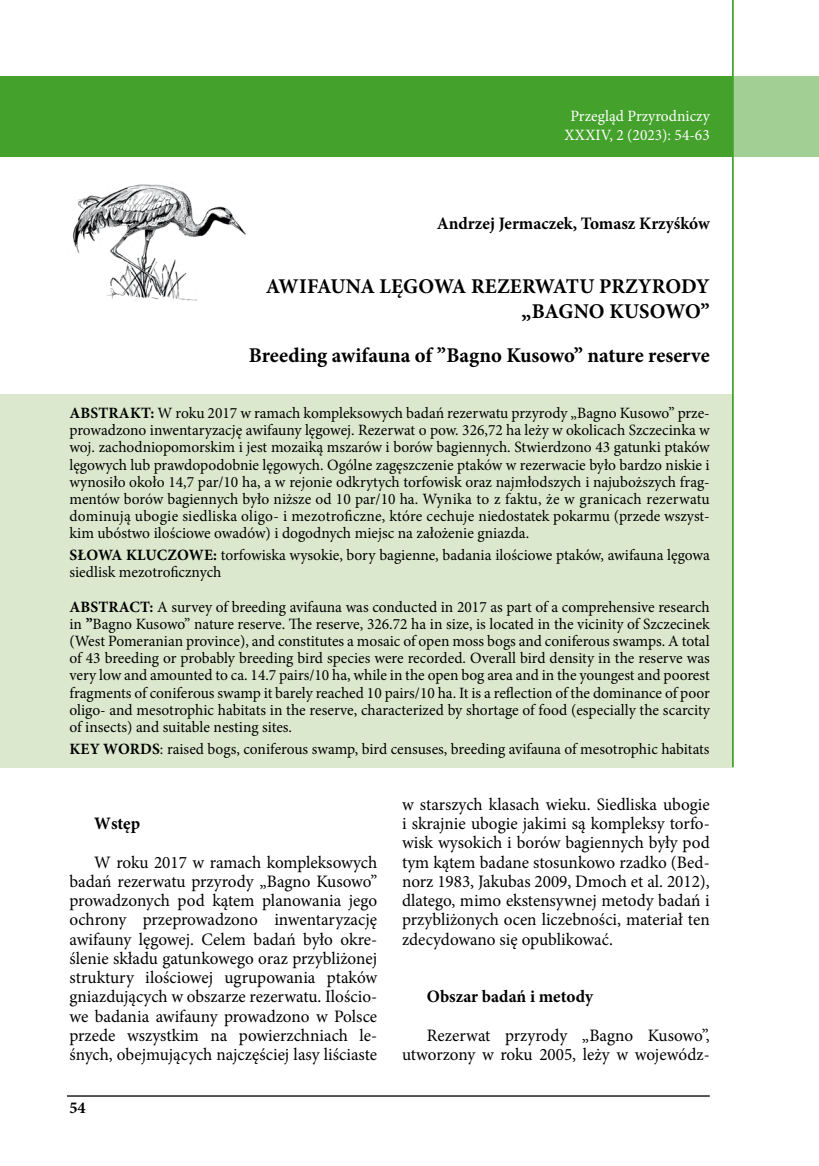
<style>
.page{position:relative;width:819px;height:1166px;background:#fff}
.page>*{position:absolute;margin:0;border:0;box-sizing:border-box;transform-origin:0 0}
.t1{font:700 21px/25.2px "Minion Pro";color:#000;text-align:right}
.t2{font:17.5px/19.2px "Minion Pro";color:#000;text-align:justify}
.t3{font:700 17.5px "Minion Pro";color:#000}
.t4{font:700 16.62px "Minion Pro";color:#000}
.t5{font:15.75px/17.2px "Minion Pro";color:#000;text-align:justify}
.t6{font:15.75px/18.9px "Minion Pro";color:#fff;text-align:center}
.s1{font-weight:700}
</style>
<div class="page">
<hr style="left:67px;top:1095px;width:642px;height:1px;background:#000">
<img style="left:72px;top:183px;width:174px;height:118px">
<div style="left:0;top:394px;width:733px;height:373px;background:#dbe8cd"></div>
<div style="left:0;top:77px;width:819px;height:80px;background:#44a12b"></div>
<div style="left:732px;top:0;width:87px;height:1166px;background:#fff"></div>
<hr style="left:732px;top:0;width:1px;height:767px;background:#44a12b">
<p class="t6" style="left:564px;top:106px;width:147px">Przegląd Przyrodniczy<br>XXXIV, 2 (2023): 54-63</p>
<p class="t3" style="left:437px;top:211px;width:274px">Andrzej Jermaczek, Tomasz Krzyśków</p>
<h1 class="t1" style="left:266px;top:273px;width:445px">AWIFAUNA LĘGOWA REZERWATU PRZYRODY „BAGNO KUSOWO”</h1>
<h1 class="t1" style="left:249px;top:343px;width:462px">Breeding awifauna of ”Bagno Kusowo” nature reserve</h1>
<p class="t5" style="left:69px;top:404px;width:641px"><span class="s1">ABSTRAKT:</span> W roku 2017 w ramach kompleksowych badań rezerwatu przyrody „Bagno Kusowo” prze&shy;prowadzono inwentaryzację awifauny lęgowej. Rezerwat o pow. 326,72 ha leży w okolicach Szczecinka w woj. zachodniopomorskim i jest mozaiką mszarów i borów bagiennych. Stwierdzono 43 gatunki ptaków lęgowych lub prawdopodobnie lęgowych. Ogólne zagęszczenie ptaków w rezerwacie było bardzo niskie i wynosiło około 14,7 par/10 ha, a w rejonie odkrytych torfowisk oraz najmłodszych i najuboższych frag&shy;mentów borów bagiennych było niższe od 10 par/10 ha. Wynika to z faktu, że w granicach rezerwatu dominują ubogie siedliska oligo- i mezotroficzne, które cechuje niedostatek pokarmu (przede wszyst&shy;kim ubóstwo ilościowe owadów) i dogodnych miejsc na założenie gniazda.</p>
<p class="t5" style="left:69px;top:547px;width:641px"><span class="s1">SŁOWA KLUCZOWE:</span> torfowiska wysokie, bory bagienne, badania ilościowe ptaków, awifauna lęgowa siedlisk mezotroficznych</p>
<p class="t5" style="left:69px;top:598px;width:642px"><span class="s1">ABSTRACT:</span> A survey of breeding avifauna was conducted in 2017 as part of a comprehensive research in <span class="s1">”</span>Bagno Kusowo” nature reserve. The reserve, 326.72 ha in size, is located in the vicinity of Szczecinek (West Pomeranian province), and constitutes a mosaic of open moss bogs and coniferous swamps. A total of 43 breeding or probably breeding bird species were recorded. Overall bird density in the reserve was very low and amounted to ca. 14.7 pairs/10 ha, while in the open bog area and in the youngest and poorest fragments of coniferous swamp it barely reached 10 pairs/10 ha. It is a reflection of the dominance of poor oligo- and mesotrophic habitats in the reserve, characterized by shortage of food (especially the scarcity of insects) and suitable nesting sites.</p>
<p class="t5" style="left:70px;top:740px;width:641px"><span class="s1">KEY WORDS</span>: raised bogs, coniferous swamp, bird censuses, breeding avifauna of mesotrophic habitats</p>
<p class="t3" style="left:94px;top:811px;width:47px">Wstęp</p>
<p class="t2" style="left:69px;top:852px;width:309px;text-indent:25px">W roku 2017 w ramach kompleksowych badań rezerwatu przyrody „Bagno Kusowo” prowadzonych pod kątem planowania jego ochrony przeprowadzono inwentaryzację awifauny lęgowej. Celem badań było okre&shy;ślenie składu gatunkowego oraz przybliżonej struktury ilościowej ugrupowania ptaków gniazdujących w obszarze rezerwatu. Ilościo&shy;we badania awifauny prowadzono w Polsce przede wszystkim na powierzchniach le&shy;śnych, obejmujących najczęściej lasy liściaste</p>
<p class="t4" style="left:69px;top:1096px;width:18px">54</p>
<p class="t2" style="left:402px;top:794px;width:309px">w starszych klasach wieku. Siedliska ubogie i skrajnie ubogie jakimi są kompleksy torfo&shy;wisk wysokich i borów bagiennych były pod tym kątem badane stosunkowo rzadko (Bed&shy;norz 1983, Jakubas 2009, Dmoch et al. 2012), dlatego, mimo ekstensywnej metody badań i przybliżonych ocen liczebności, materiał ten zdecydowano się opublikować.</p>
<p class="t3" style="left:427px;top:984px;width:168px">Obszar badań i metody</p>
<p class="t2" style="left:402px;top:1025px;width:309px;text-align:right">Rezerwat przyrody „Bagno Kusowo”, utworzony w roku 2005, leży w wojewódz-</p>
</div>
